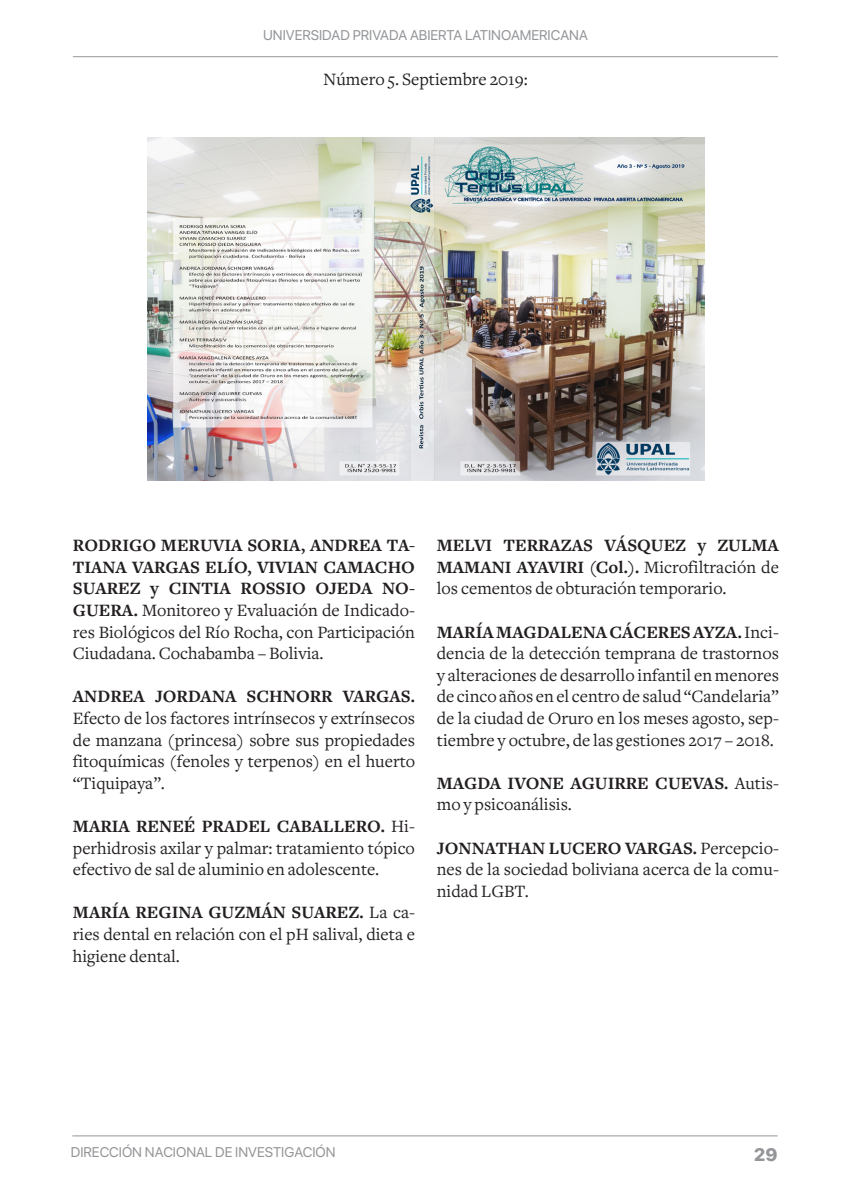
<style>
.page{position:relative;width:851px;height:1191px;background:#fff}
.page>*{position:absolute;margin:0;border:0;box-sizing:border-box;transform-origin:0 0}
.Cuerpo{font:18px/21.6px "Freight Text";color:#231f20;text-align:justify}
.Cuerpo-2{font:700 18px/21.6px "Freight Text";color:#231f20}
.t1{font:800 18px "SF Pro Display";color:#939598}
.t2{font:14px "SF Pro Display";color:#939598}
.s1{font-weight:700}
.s2{font-weight:400}
</style>
<div class="page">
<hr style="left:73px;top:56px;width:705px;height:1px;background:#939598">
<hr style="left:72px;top:1135px;width:705px;height:1px;background:#939598">
<img style="left:148px;top:137px;width:556px;height:344px">
<p class="t2" style="left:263px;top:24px;width:326px">UNIVERSIDAD PRIVADA ABIERTA LATINOAMERICANA</p>
<p class="Cuerpo" style="left:323px;top:68px;width:206px">Número 5. Septiembre 2019:</p>
<p class="Cuerpo" style="left:73px;top:535px;width:343px"><span class="s1">RODRIGO MERUVIA SORIA, ANDREA TA-TIANA VARGAS ELÍO, VIVIAN CAMACHO SUAREZ y CINTIA ROSSIO OJEDA NO-GUERA.</span> Monitoreo y Evaluación de Indicado&shy;res Biológicos del Río Rocha, con Participación Ciudadana. Cochabamba – Bolivia.</p>
<p class="Cuerpo" style="left:73px;top:686px;width:343px"><span class="s1">ANDREA JORDANA SCHNORR VARGAS.<br></span>Efecto de los factores intrínsecos y extrínsecos de manzana (princesa) sobre sus propiedades fitoquímicas (fenoles y terpenos) en el huerto “Tiquipaya”.</p>
<p class="Cuerpo" style="left:73px;top:815px;width:343px"><span class="s1">MARIA RENEÉ PRADEL CABALLERO.</span> Hi&shy;perhidrosis axilar y palmar: tratamiento tópico efectivo de sal de aluminio en adolescente.</p>
<p class="Cuerpo" style="left:73px;top:902px;width:343px"><span class="s1">MARÍA REGINA GUZMÁN SUAREZ.</span> La ca&shy;ries dental en relación con el pH salival, dieta e higiene dental.</p>
<p class="Cuerpo" style="left:437px;top:535px;width:343px"><span class="s1">MELVI TERRAZAS VÁSQUEZ y ZULMA MAMANI AYAVIRI (Col.).</span> Microfiltración de los cementos de obturación temporario.</p>
<p class="Cuerpo" style="left:437px;top:621px;width:343px"><span class="s1">MARÍA MAGDALENA CÁCERES AYZA.</span> Inci&shy;dencia de la detección temprana de trastornos y alteraciones de desarrollo infantil en menores de cinco años en el centro de salud “Candelaria” de la ciudad de Oruro en los meses agosto, sep&shy;tiembre y octubre, de las gestiones 2017 – 2018.</p>
<p class="Cuerpo-2" style="left:437px;top:772px;width:343px">MAGDA IVONE AGUIRRE CUEVAS. <span class="s2">Autis&shy;mo y psicoanálisis.</span></p>
<p class="Cuerpo" style="left:437px;top:837px;width:343px"><span class="s1">JONNATHAN LUCERO VARGAS.</span> Percepcio&shy;nes de la sociedad boliviana acerca de la comu&shy;nidad LGBT.</p>
<p class="t2" style="left:71px;top:1141px;width:266px">DIRECCIÓN NACIONAL DE INVESTIGACIÓN</p>
<p class="t1" style="left:754px;top:1144px;width:25px">29</p>
</div>
